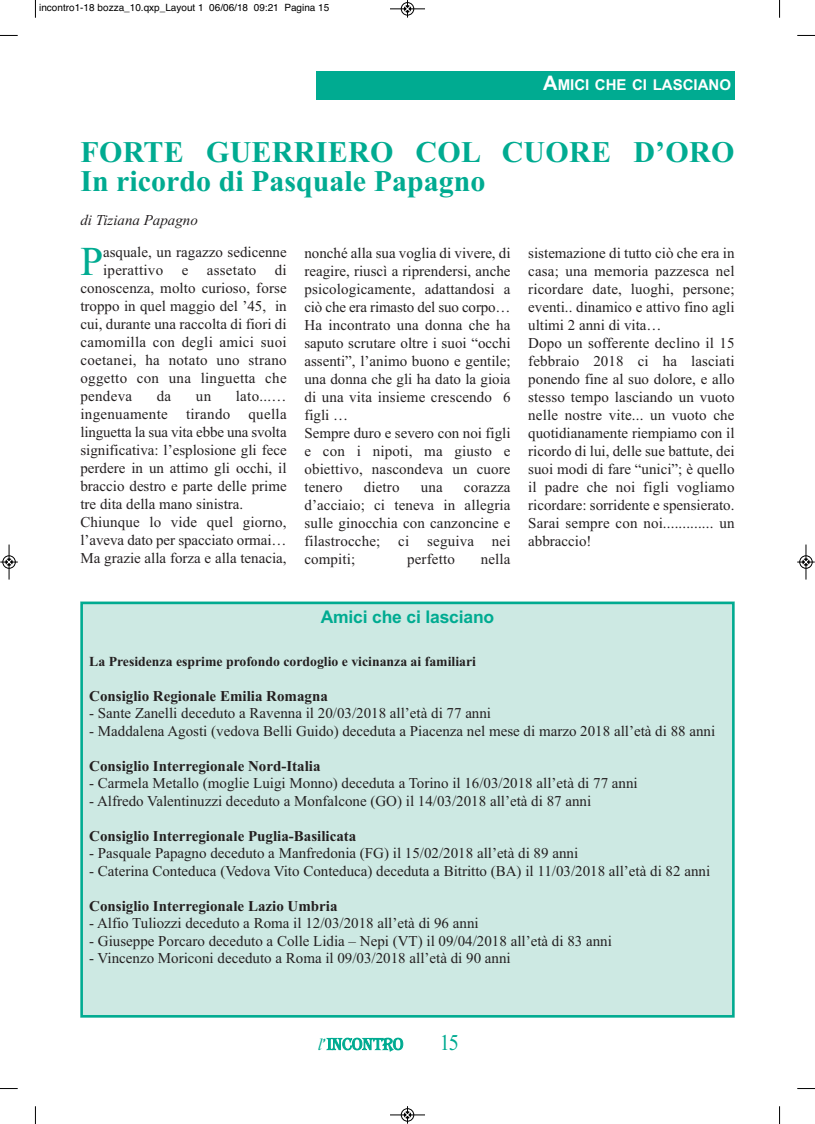
<style>
.page{position:relative;width:815px;height:1124px;background:#fff}
.page>*{position:absolute;margin:0;border:0;box-sizing:border-box;transform-origin:0 0}
.t1{font:41px "Times New Roman";color:#00ab91}
.t2{font:700 30px/28.8px "Times New Roman";color:#00ab91}
.t3{font:22.5px "Times New Roman";color:#00ab91;scale:.9 1}
.t4{font:700 17.5px "Arial";letter-spacing:-.01em;color:#00ab91}
.t5{font:16.75px "Algerian Bas D";color:#00ab91}
.t6{font:15px/18px "Times New Roman";color:#231f20}
.t7{font:700 15px "Times New Roman";color:#231f20}
.t8{font:15px "Times New Roman";letter-spacing:.02em;color:#231f20}
.t9{font:700 15px "Arial";color:#fff}
.t10{font:italic 15px "Times New Roman";color:#231f20}
.t11{font:700 13.75px "Times New Roman";color:#231f20}
.t12{font:10px "Helvetica";color:#000}
.s1{font-size:20px}
.s2{font-family:"Times New Roman";font-style:italic}
</style>
<div class="page">
<div style="left:317px;top:71px;width:418px;height:28px;background:#00ab91"></div>
<div style="left:80px;top:600px;width:655px;height:417px;background:#cde9e3"></div>
<div style="left:80px;top:601px;width:655px;height:416px;border:2px solid #00ab91"></div>
<svg style="left:35px;top:0;width:1px;height:18px"></svg>
<svg style="left:0;top:35px;width:18px;height:1px"></svg>
<svg style="left:779px;top:0;width:1px;height:18px"></svg>
<svg style="left:797px;top:35px;width:18px;height:1px"></svg>
<svg style="left:35px;top:1106px;width:1px;height:17px"></svg>
<svg style="left:0;top:1088px;width:18px;height:1px"></svg>
<svg style="left:779px;top:1106px;width:1px;height:17px"></svg>
<svg style="left:797px;top:1088px;width:18px;height:1px"></svg>
<div style="left:401px;top:2px;width:13px;height:14px;border:1px solid #fff;border-radius:50%"></div>
<hr style="left:390px;top:9px;width:35px;height:1px;background:#000">
<div style="left:401px;top:2px;width:13px;height:13px;border:1px solid #000;border-radius:50%"></div>
<svg style="left:404px;top:0;width:7px;height:18px"></svg>
<hr style="left:390px;top:1114px;width:35px;height:1px;background:#000">
<div style="left:401px;top:1108px;width:13px;height:13px;border:1px solid #000;border-radius:50%"></div>
<svg style="left:404px;top:1106px;width:7px;height:17px"></svg>
<div style="left:2px;top:555px;width:14px;height:13px;border:1px solid #fff;border-radius:50%"></div>
<hr style="left:9px;top:544px;width:1px;height:35px;background:#000">
<div style="left:3px;top:555px;width:12px;height:13px;border:1px solid #000;border-radius:50%"></div>
<svg style="left:0;top:558px;width:18px;height:7px"></svg>
<div style="left:799px;top:555px;width:14px;height:13px;border:1px solid #fff;border-radius:50%"></div>
<hr style="left:806px;top:544px;width:1px;height:35px;background:#000">
<div style="left:800px;top:555px;width:12px;height:13px;border:1px solid #000;border-radius:50%"></div>
<svg style="left:797px;top:558px;width:18px;height:7px"></svg>
<p class="t12" style="left:39px;top:2px;width:292px">incontro1-18 bozza_10.qxp_Layout 1 06/06/18 09:21 Pagina 15</p>
<p class="t9" style="left:543px;top:76px;width:189px"><span class="s1">A</span>MICI CHE CI LASCIANO</p>
<h2 class="t2" style="left:80px;top:137px;width:656px">FORTE GUERRIERO COL CUORE D’ORO<br>In ricordo di Pasquale Papagno</h2>
<p class="t10" style="left:80px;top:211px;width:119px">di Tiziana Papagno</p>
<h1 class="t1" style="left:80px;top:236px;width:24px">P</h1>
<p class="t6" style="left:103px;top:242px;width:185px">asquale, un ragazzo sedicenne</p>
<p class="t6" style="left:304px;top:243px;width:208px">nonché alla sua voglia di vivere, di reagire, riuscì a riprendersi, anche psicologicamente, adattandosi a ciò che era rimasto del suo corpo…<br>Ha incontrato una donna che ha saputo scrutare oltre i suoi “occhi assenti”, l’animo buono e gentile; una donna che gli ha dato la gioia di una vita insieme crescendo 6 figli …<br>Sempre duro e severo con noi figli e con i nipoti, ma giusto e obiettivo, nascondeva un cuore tenero</p>
<p class="t6" style="left:528px;top:243px;width:208px">sistemazione di tutto ciò che era in casa; una memoria pazzesca nel ricordare date, luoghi, persone; eventi.. dinamico e attivo fino agli ultimi 2 anni di vita…<br>Dopo un sofferente declino il 15 febbraio 2018 ci ha lasciati ponendo fine al suo dolore, e allo stesso tempo lasciando un vuoto nelle nostre vite... un vuoto che quotidianamente riempiamo con il ricordo di lui, delle sue battute, dei suoi modi di fare “unici”; è quello il padre che noi figli vogliamo ricordare: sorridente e spensierato.<br>Sarai sempre con noi............. un abbraccio!</p>
<p class="t8" style="left:103px;top:261px;width:185px">iperattivo e assetato di</p>
<p class="t6" style="left:80px;top:278px;width:208px">conoscenza, molto curioso, forse</p>
<p class="t6" style="left:80px;top:296px;width:208px">troppo in quel maggio del ’45, in</p>
<p class="t6" style="left:80px;top:314px;width:208px">cui, durante una raccolta di fiori di</p>
<p class="t8" style="left:80px;top:333px;width:208px">camomilla con degli amici suoi</p>
<p class="t8" style="left:80px;top:351px;width:208px">coetanei, ha notato uno strano</p>
<p class="t8" style="left:80px;top:369px;width:208px">oggetto con una linguetta che</p>
<p class="t8" style="left:80px;top:387px;width:53px">pendeva</p>
<p class="t6" style="left:157px;top:386px;width:16px">da</p>
<p class="t6" style="left:196px;top:386px;width:17px">un</p>
<p class="t6" style="left:80px;top:386px;width:208px;text-indent:155px">lato...… ingenuamente tirando quella linguetta la sua vita ebbe una svolta significativa: l’esplosione gli fece perdere in un attimo gli occhi, il braccio destro e parte delle prime tre dita della mano sinistra.<br>Chiunque lo vide quel giorno, l’aveva dato per spacciato ormai…<br>Ma grazie alla forza e alla tenacia,</p>
<p class="t6" style="left:364px;top:477px;width:37px">dietro</p>
<p class="t6" style="left:421px;top:477px;width:23px">una</p>
<p class="t6" style="left:304px;top:477px;width:208px;text-align:justify;text-indent:160px">corazza d’acciaio; ci teneva in allegria sulle ginocchia con canzoncine e filastrocche; ci seguiva nei compiti;</p>
<p class="t6" style="left:407px;top:549px;width:49px">perfetto</p>
<p class="t6" style="left:481px;top:549px;width:31px">nella</p>
<p class="t4" style="left:321px;top:607px;width:175px">Amici che ci lasciano</p>
<p class="t11" style="left:89px;top:652px;width:388px">La Presidenza esprime profondo cordoglio e vicinanza ai familiari</p>
<p class="t7" style="left:89px;top:686px;width:240px">Consiglio Regionale Emilia Romagna</p>
<p class="t6" style="left:89px;top:704px;width:403px">- Sante Zanelli deceduto a Ravenna il 20/03/2018 all’età di 77 anni</p>
<p class="t6" style="left:89px;top:721px;width:628px">- Maddalena Agosti (vedova Belli Guido) deceduta a Piacenza nel mese di marzo 2018 all’età di 88 anni</p>
<p class="t7" style="left:89px;top:756px;width:233px">Consiglio Interregionale Nord-Italia</p>
<p class="t6" style="left:89px;top:774px;width:550px">- Carmela Metallo (moglie Luigi Monno) deceduta a Torino il 16/03/2018 all’età di 77 anni</p>
<p class="t6" style="left:89px;top:791px;width:504px">- Alfredo Valentinuzzi deceduto a Monfalcone (GO) il 14/03/2018 all’età di 87 anni</p>
<p class="t7" style="left:89px;top:826px;width:269px">Consiglio Interregionale Puglia-Basilicata</p>
<p class="t6" style="left:89px;top:844px;width:491px">- Pasquale Papagno deceduto a Manfredonia (FG) il 15/02/2018 all’età di 89 anni</p>
<p class="t6" style="left:89px;top:861px;width:623px">- Caterina Conteduca (Vedova Vito Conteduca) deceduta a Bitritto (BA) il 11/03/2018 all’età di 82 anni</p>
<p class="t7" style="left:89px;top:896px;width:250px">Consiglio Interregionale Lazio Umbria</p>
<p class="t6" style="left:89px;top:914px;width:391px">- Alfio Tuliozzi deceduto a Roma il 12/03/2018 all’età di 96 anni</p>
<p class="t6" style="left:89px;top:931px;width:524px">- Giuseppe Porcaro deceduto a Colle Lidia – Nepi (VT) il 09/04/2018 all’età di 83 anni</p>
<p class="t6" style="left:89px;top:949px;width:423px">- Vincenzo Moriconi deceduto a Roma il 09/03/2018 all’età di 90 anni</p>
<p class="t5" style="left:318px;top:1033px;width:87px"><span class="s2">l</span>’INCONTRO</p>
<h3 class="t3" style="left:440px;top:1029px;width:23px">15</h3>
</div>
